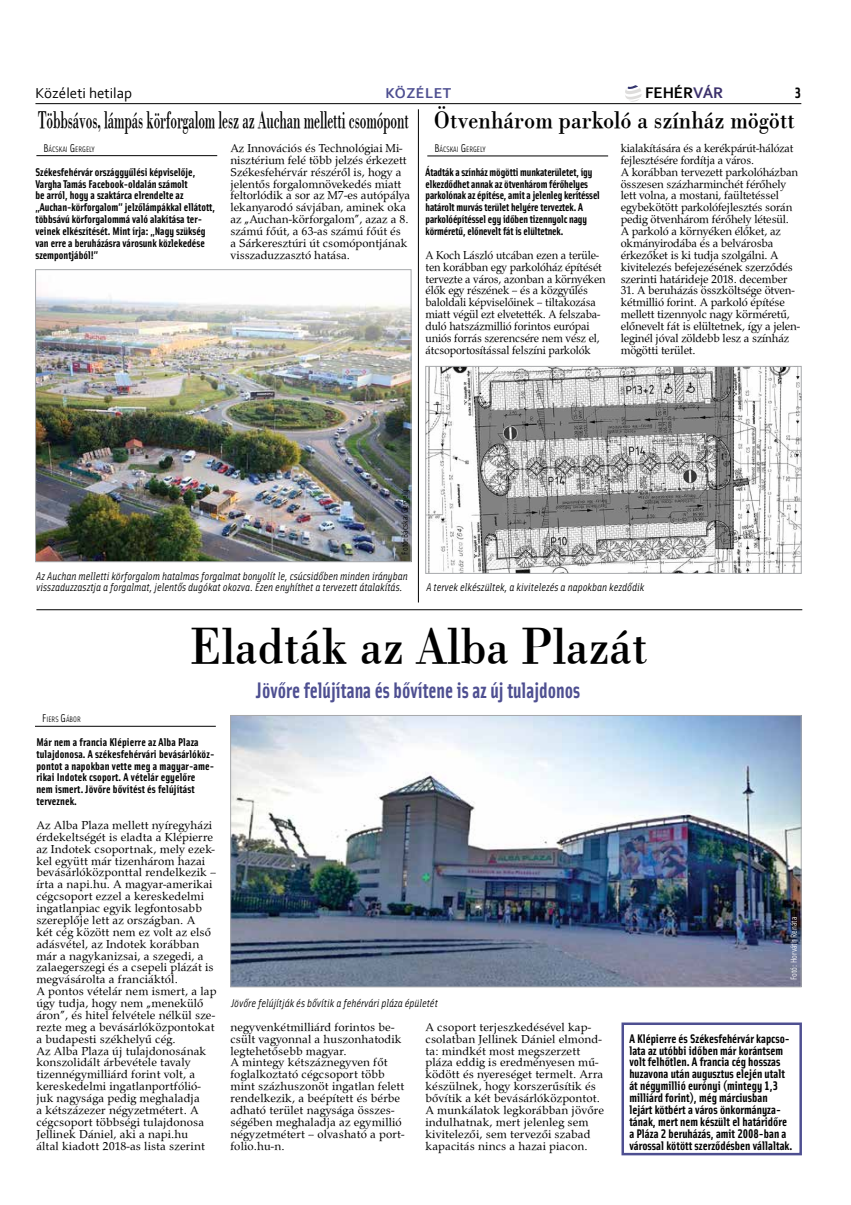
<style>
.page{position:relative;width:851px;height:1205px;background:#fff}
.page>*{position:absolute;margin:0;border:0;box-sizing:border-box;transform-origin:0 0}
.t1{font:52.5px "Bodoni PFL";color:#000;scale:.9 1}
.t2{font:25px "Bodoni PFL";letter-spacing:-.01em;color:#000;scale:.54 1}
.t3{font:700 22.5px "Solex";color:#4e4f91;scale:.9 1}
.t4{font:700 16.12px "Corbel";color:#000}
.t5{font:15px "Corbel";color:#000}
.t6{font:700 15px "Corbel";letter-spacing:.04em;color:#4e4f91}
.t7{font:700 15px "Solex";color:#000}
.t8{font:700 12.5px/11.9px "Solex";color:#000}
.t9{font:11.88px/11.9px "Palladius";letter-spacing:.005em;color:#000}
.t10{font:11.88px/11.9px "Palladius";letter-spacing:.005em;color:#000;scale:.95 1}
.t11{font:700 11.25px/11.9px "Solex";color:#000}
.t12{font:italic 11.25px/11.9px "Solex";color:#000}
.t13{font:8.75px "Solex";color:#000}
.t14{font:8.75px "Solex";color:#fff}
.t15{font:7.88px "Solex";color:#000}
.s1{color:#3c316c}
.s2{font-size:11.25px}
</style>
<div class="page">
<hr style="left:35px;top:103px;width:766px;height:1px;background:#000">
<svg style="left:625px;top:85px;width:16px;height:17px"></svg>
<hr style="left:36px;top:609px;width:766px;height:1px;background:#000">
<div style="left:621px;top:1022px;width:180px;height:133px;border:2px solid #4e4f91"></div>
<hr style="left:35px;top:726px;width:181px;height:1px;background:#000">
<img style="left:232px;top:717px;width:567px;height:268px">
<div style="left:230px;top:715px;width:571px;height:272px;border:1px solid #a7a9ac"></div>
<hr style="left:427px;top:156px;width:181px;height:1px;background:#000">
<hr style="left:36px;top:155px;width:181px;height:1px;background:#000">
<img style="left:427px;top:368px;width:372px;height:203px">
<div style="left:425px;top:366px;width:376px;height:207px;border:1px solid #a7a9ac"></div>
<img style="left:37px;top:294px;width:372px;height:266px">
<div style="left:35px;top:269px;width:376px;height:293px;border:1px solid #a7a9ac"></div>
<hr style="left:418px;top:109px;width:1px;height:493px;background:#000">
<h3 class="t4" style="left:645px;top:83px;width:80px">FEHÉR<span class="s1">VÁR</span></h3>
<p class="t5" style="left:35px;top:84px;width:98px">Közéleti hetilap</p>
<p class="t6" style="left:385px;top:84px;width:67px">Közélet</p>
<p class="t7" style="left:794px;top:83px;width:8px">3</p>
<h2 class="t2" style="left:38px;top:103px;width:1403px">Többsávos, lámpás körforgalom lesz az Auchan melletti csomópont Ötvenhárom parkoló a színház mögött</h2>
<p class="t9" style="left:230px;top:142px;width:181px">Az Innovációs és Technológiai Mi&shy;nisztérium felé több jelzés érkezett Székesfehérvár részéről is, hogy a jelentős forgalomnövekedés miatt feltorlódik a sor az M7-es autópálya lekanyarodó sávjában, aminek oka az „Auchan-körforgalom”, azaz a 8. számú főút, a 63-as számú főút és<br>a Sárkeresztúri út csomópontjának visszaduzzasztó hatása.</p>
<p class="t15" style="left:43px;top:144px;width:53px"><span class="s2">B</span>ÁCSKAI <span class="s2">G</span>ERGELY</p>
<p class="t15" style="left:434px;top:144px;width:53px"><span class="s2">B</span>ÁCSKAI <span class="s2">G</span>ERGELY</p>
<p class="t11" style="left:425px;top:165px;width:176px">Átadták a színház mögötti munkaterületet, így elkezdődhet annak az ötvenhárom férőhelyes parkolónak az építése, amit a jelenleg kerítéssel határolt murvás terület helyére terveztek. A parkolóépítéssel egy időben tizennyolc nagy körméretű, előnevelt fát is elültetnek.</p>
<p class="t10" style="left:425px;top:249px;width:191px">A Koch László utcában ezen a terüle&shy;ten korábban egy parkolóház építését tervezte a város, azonban a környéken élők egy részének – és a közgyűlés baloldali képviselőinek – tiltakozása miatt végül ezt elvetették. A felszaba&shy;duló hatszázmillió forintos európai uniós forrás szerencsére nem vész el, átcsoportosítással felszíni parkolók</p>
<p class="t11" style="left:35px;top:165px;width:181px">Székesfehérvár országgyűlési képviselője, Vargha Tamás Facebook-oldalán számolt<br>be arról, hogy a szaktárca elrendelte az „Auchan-körforgalom” jelzőlámpákkal ellátott, többsávú körforgalommá való alakítása ter&shy;veinek elkészítését. Mint írja: „Nagy szükség van erre a beruházásra városunk közlekedése szempontjából!”</p>
<p class="t10" style="left:620px;top:142px;width:188px">kialakítására és a kerékpárút-hálózat fejlesztésére fordítja a város.<br>A korábban tervezett parkolóházban összesen százharminchét férőhely lett volna, a mostani, faültetéssel egybekötött parkolófejlesztés során pedig ötvenhárom férőhely létesül.<br>A parkoló a környéken élőket, az okmányirodába és a belvárosba érkezőket is ki tudja szolgálni. A kivitelezés befejezésének szerződés szerinti határideje 2018. december</p>
<p class="t9" style="left:620px;top:285px;width:181px">31. A beruházás összköltsége ötven&shy;kétmillió forint. A parkoló építése mellett tizennyolc nagy körméretű, előnevelt fát is elültetnek, így a jelen&shy;leginél jóval zöldebb lesz a színház mögötti terület.</p>
<p class="t13" style="left:399px;top:554px;width:67px;rotate:-90deg">Fotó: Bácskai Gergely</p>
<p class="t12" style="left:36px;top:569px;width:373px">Az Auchan melletti körforgalom hatalmas forgalmat bonyolít le, csúcsidőben minden irányban visszaduzzasztja a forgalmat, jelentős dugókat okozva. Ezen enyhíthet a tervezett átalakítás.</p>
<p class="t12" style="left:426px;top:581px;width:219px">A tervek elkészültek, a kivitelezés a napokban kezdődik</p>
<h1 class="t1" style="left:190px;top:609px;width:509px">Eladták az Alba Plazát</h1>
<p class="t15" style="left:42px;top:714px;width:40px"><span class="s2">F</span>IERS <span class="s2">G</span>ÁBOR</p>
<p class="t11" style="left:36px;top:735px;width:179px">Már nem a francia Klépierre az Alba Plaza tulajdonosa. A székesfehérvári bevásárlóköz&shy;pontot a napokban vette meg a magyar-ame&shy;rikai Indotek csoport. A vételár egyelőre nem ismert. Jövőre bővítést és felújítást terveznek.</p>
<p class="t9" style="left:36px;top:819px;width:181px">Az Alba Plaza mellett nyíregyházi érdekeltségét is eladta a Klépierre az Indotek csoportnak, mely ezek&shy;kel együtt már tizenhárom hazai bevásárlóközponttal rendelkezik – írta a napi.hu. A magyar-amerikai cégcsoport ezzel a kereskedelmi ingatlanpiac egyik legfontosabb szereplője lett az országban. A<br>két cég között nem ez volt az első adásvétel, az Indotek korábban már a nagykanizsai, a szegedi, a zalaegerszegi és a csepeli plázát is megvásárolta a franciáktól.<br>A pontos vételár nem ismert, a lap úgy tudja, hogy nem „menekülő áron”, és hitel felvétele nélkül sze&shy;rezte meg a bevásárlóközpontokat a budapesti székhelyű cég.<br>Az Alba Plaza új tulajdonosának konszolidált árbevétele tavaly tizennégymilliárd forint volt, a kereskedelmi ingatlanportfólió&shy;juk nagysága pedig meghaladja<br>a kétszázezer négyzetmétert. A cégcsoport többségi tulajdonosa Jellinek Dániel, aki a napi.hu<br>által kiadott 2018-as lista szerint</p>
<h3 class="t3" style="left:256px;top:676px;width:361px">Jövőre felújítana és bővítene is az új tulajdonos</h3>
<p class="t12" style="left:231px;top:997px;width:208px">Jövőre felújítják és bővítik a fehérvári pláza épületét</p>
<p class="t9" style="left:230px;top:1021px;width:176px">negyvenkétmilliárd forintos be&shy;csült vagyonnal a huszonhatodik legtehetősebb magyar.<br>A mintegy kétszáznegyven főt foglalkoztató cégcsoport több mint százhuszonöt ingatlan felett rendelkezik, a beépített és bérbe adható terület nagysága összes&shy;ségében meghaladja az egymillió négyzetmétert – olvasható a port&shy;folio.hu-n.</p>
<p class="t9" style="left:425px;top:1021px;width:180px">A csoport terjeszkedésével kap&shy;csolatban Jellinek Dániel elmond&shy;ta: mindkét most megszerzett pláza eddig is eredményesen mű&shy;ködött és nyereséget termelt. Arra készülnek, hogy korszerűsítik és bővítik a két bevásárlóközpontot.<br>A munkálatok legkorábban jövőre indulhatnak, mert jelenleg sem kivitelezői, sem tervezői szabad kapacitás nincs a hazai piacon.</p>
<p class="t14" style="left:788px;top:980px;width:65px;rotate:-90deg">Fotó: Horváth Renáta</p>
<p class="t8" style="left:629px;top:1032px;width:164px">A Klépierre és Székesfehérvár kapcso&shy;lata az utóbbi időben már korántsem volt felhőtlen. A francia cég hosszas huzavona után augusztus elején utalt át négymillió eurónyi (mintegy 1,3 milliárd forint), még márciusban lejárt kötbért a város önkormányza&shy;tának, mert nem készült el határidőre a Pláza 2 beruházás, amit 2008-ban a várossal kötött szerződésben vállaltak.</p>
</div>
